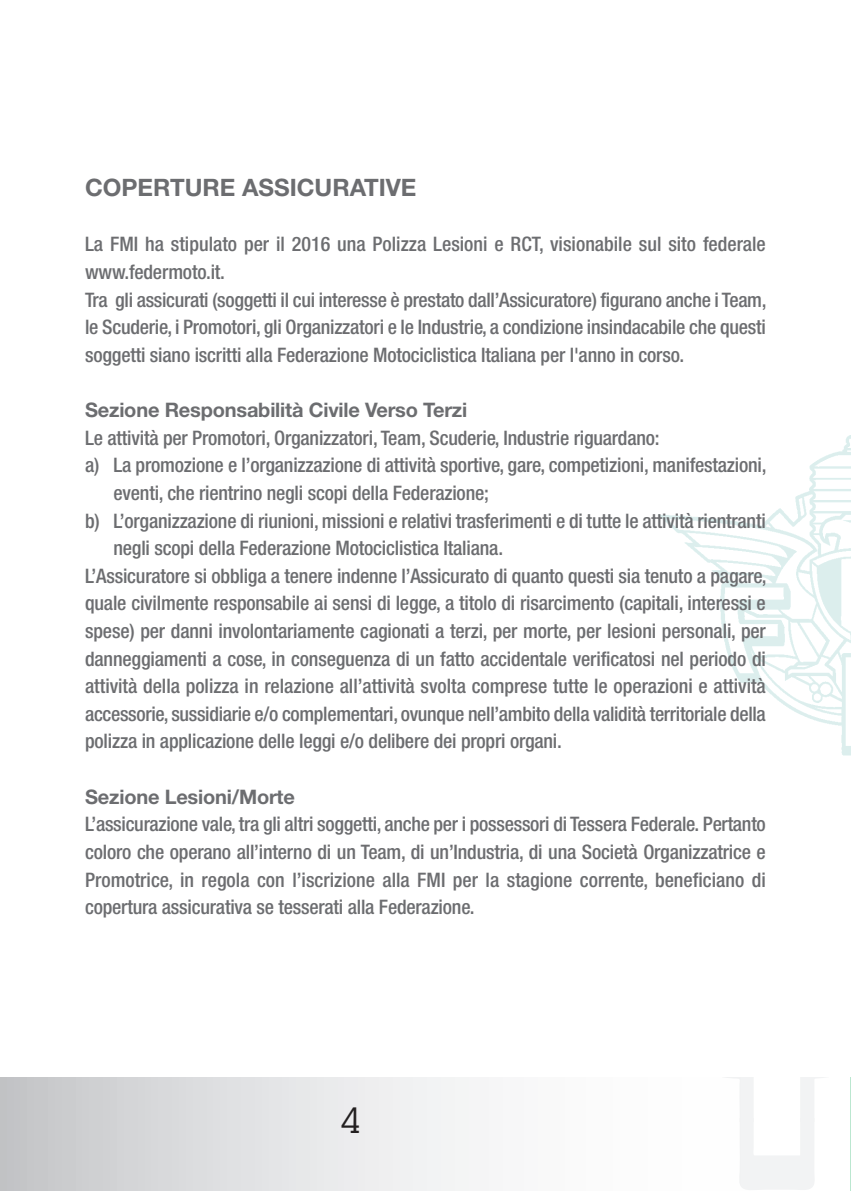
<style>
.page{position:relative;width:851px;height:1191px;background:#fff}
.page>*{position:absolute;margin:0;border:0;box-sizing:border-box;transform-origin:0 0}
.t1{font:36px "Lubalin Graph IT Cby BT";color:#231f20}
.t2{font:700 24px "Helvetica Neue";color:#6c6d70}
.t3{font:500 condensed 20px/27.6px "Helvetica Neue";letter-spacing:-.01em;color:#6c6d70}
.t4{font:700 20px "Helvetica Neue";letter-spacing:-.01em;color:#6c6d70}
</style>
<div class="page">
<div style="left:0;top:1077px;width:850px;height:114px;background:linear-gradient(to right,#cecfd1,#fff)"></div>
<hr style="left:850px;top:1077px;width:1px;height:114px;background:#00a54f">
<img style="left:658px;top:435px;width:192px;height:320px">
<p class="t2" style="left:85px;top:173px;width:333px">COPERTURE ASSICURATIVE</p>
<p class="t3" style="left:85px;top:232px;width:683px">La FMI ha stipulato per il 2016 una Polizza Lesioni e RCT, visionabile sul sito federale www.federmoto.it.<br>Tra gli assicurati (soggetti il cui interesse è prestato dall’Assicuratore) figurano anche i Team, le Scuderie, i Promotori, gli Organizzatori e le Industrie, a condizione insindacabile che questi soggetti siano iscritti alla Federazione Motociclistica Italiana per l'anno in corso.</p>
<p class="t4" style="left:85px;top:397px;width:383px">Sezione Responsabilità Civile Verso Terzi</p>
<p class="t3" style="left:85px;top:425px;width:576px">Le attività per Promotori, Organizzatori, Team, Scuderie, Industrie riguardano:</p>
<p class="t3" style="left:85px;top:453px;width:683px">a) La promozione e l’organizzazione di attività sportive, gare, competizioni, manifestazioni,</p>
<p class="t3" style="left:113px;top:481px;width:377px">eventi, che rientrino negli scopi della Federazione;</p>
<p class="t3" style="left:85px;top:508px;width:682px">b) L’organizzazione di riunioni, missioni e relativi trasferimenti e di tutte le attività rientranti</p>
<p class="t3" style="left:113px;top:536px;width:391px">negli scopi della Federazione Motociclistica Italiana.</p>
<p class="t3" style="left:85px;top:563px;width:683px">L’Assicuratore si obbliga a tenere indenne l’Assicurato di quanto questi sia tenuto a pagare,</p>
<p class="t3" style="left:85px;top:591px;width:682px">quale civilmente responsabile ai sensi di legge, a titolo di risarcimento (capitali, interessi e</p>
<p class="t3" style="left:85px;top:619px;width:682px">spese) per danni involontariamente cagionati a terzi, per morte, per lesioni personali, per</p>
<p class="t3" style="left:85px;top:646px;width:682px">danneggiamenti a cose, in conseguenza di un fatto accidentale verificatosi nel periodo di</p>
<p class="t3" style="left:85px;top:674px;width:682px">attività della polizza in relazione all’attività svolta comprese tutte le operazioni e attività</p>
<p class="t3" style="left:85px;top:701px;width:682px">accessorie, sussidiarie e/o complementari, ovunque nell’ambito della validità territoriale della</p>
<p class="t3" style="left:85px;top:729px;width:478px">polizza in applicazione delle leggi e/o delibere dei propri organi.</p>
<p class="t4" style="left:85px;top:784px;width:211px">Sezione Lesioni/Morte</p>
<p class="t3" style="left:85px;top:812px;width:682px;text-align:justify">L’assicurazione vale, tra gli altri soggetti, anche per i possessori di Tessera Federale. Pertanto coloro che operano all’interno di un Team, di un’Industria, di una Società Organizzatrice e Promotrice, in regola con l’iscrizione alla FMI per la stagione corrente, beneficiano di copertura assicurativa se tesserati alla Federazione.</p>
<h1 class="t1" style="left:340px;top:1099px;width:22px">4</h1>
</div>
